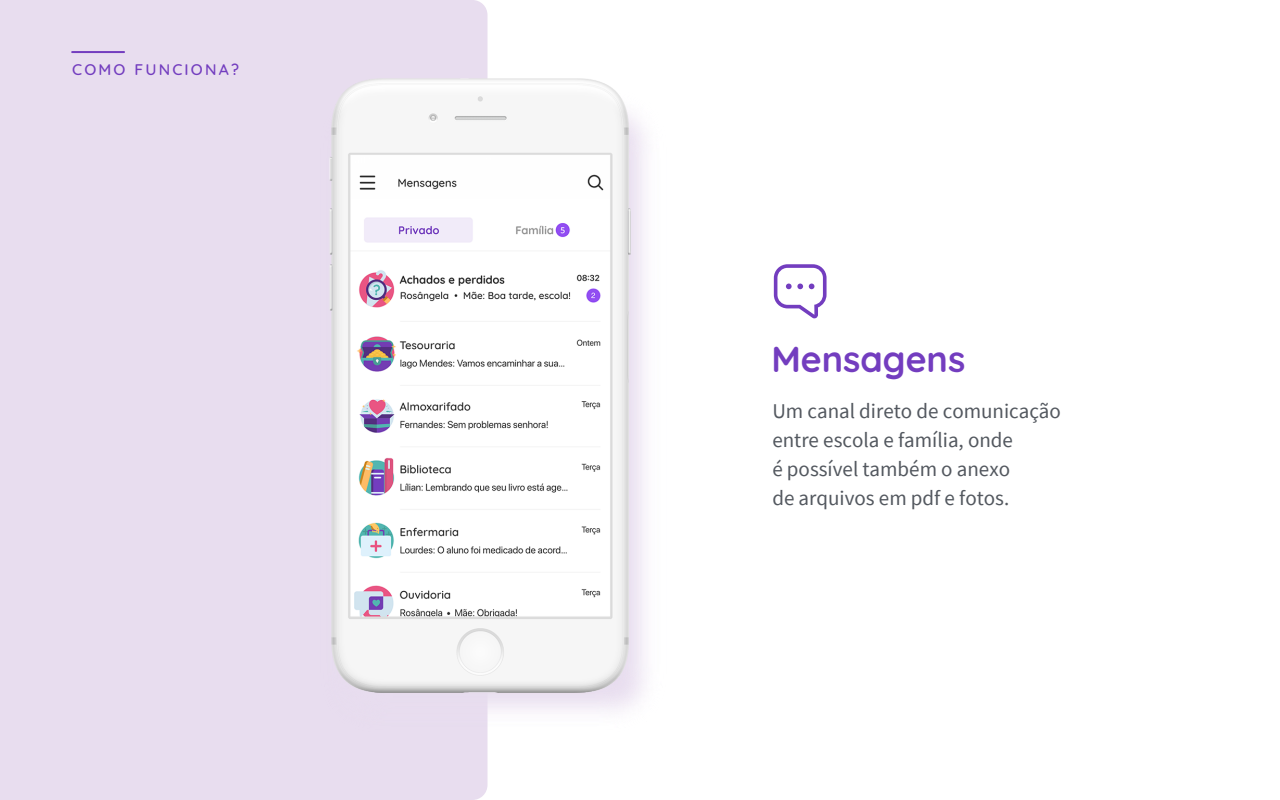
<style>
.page{position:relative;width:1280px;height:800px;background:#fff}
.page>*{position:absolute;margin:0;border:0;box-sizing:border-box;transform-origin:0 0}
.t1{font:700 36px "Quicksand";color:#733dbf}
.t2{font:21px/29px "Source Sans Pro";color:#53585f}
.t3{font:500 15.7px "Quicksand";letter-spacing:.14em;color:#733dbf}
</style>
<div class="page">
<div style="left:0;top:0;width:488px;height:800px;background:#e8ddef"></div>
<hr style="left:72px;top:51px;width:52px;height:2px;background:#733dbf">
<img style="left:278px;top:33px;width:368px;height:709px">
<svg style="left:774px;top:264px;width:53px;height:54px"></svg>
<p class="t3" style="left:72px;top:57px;width:168px">COMO FUNCIONA?</p>
<h1 class="t1" style="left:771px;top:329px;width:196px">Mensagens</h1>
<p class="t2" style="left:772px;top:396px;width:290px">Um canal direto de comunicação entre escola e família, onde<br>é possível também o anexo<br>de arquivos em pdf e fotos.</p>
</div>
